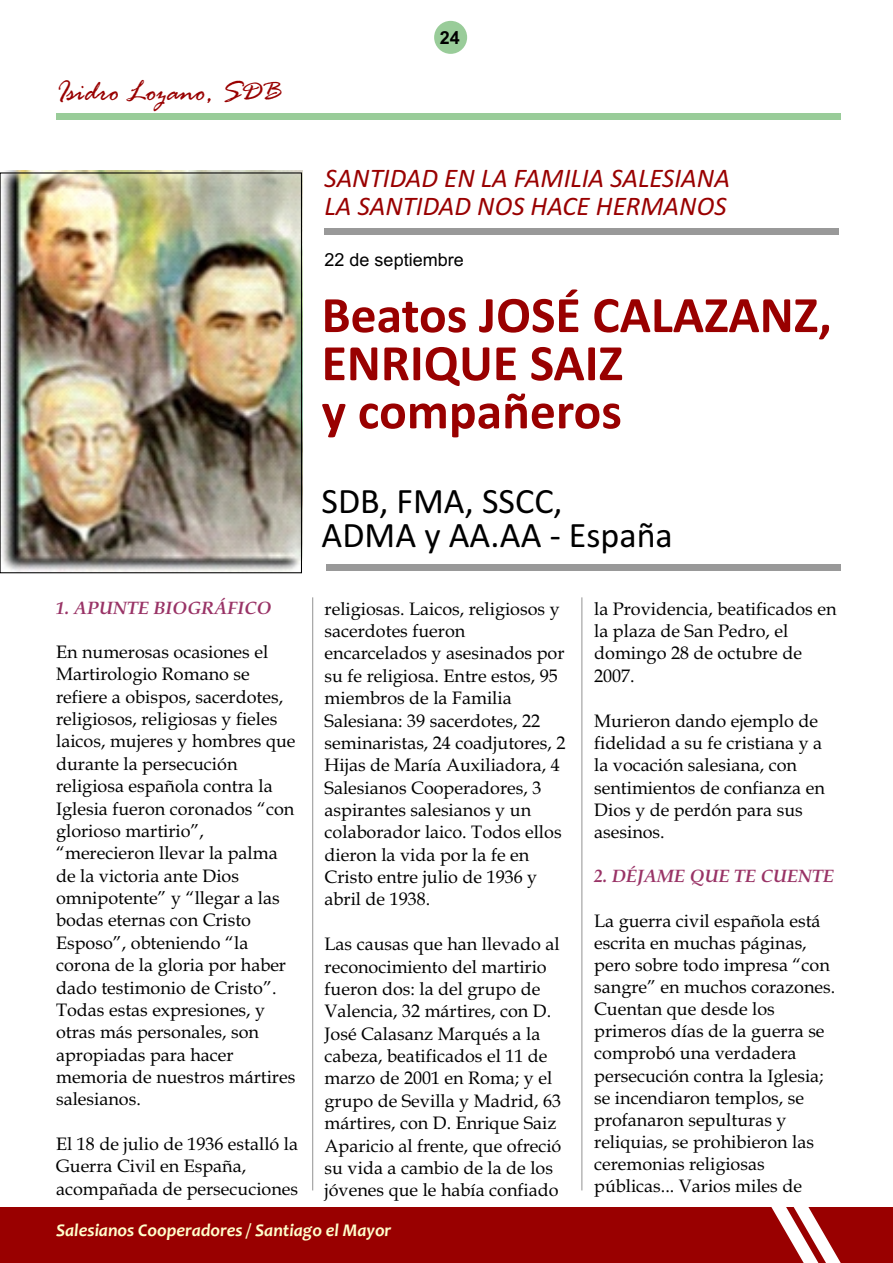
<style>
.page{position:relative;width:893px;height:1263px;background:#fff}
.page>*{position:absolute;margin:0;border:0;box-sizing:border-box;transform-origin:0 0}
.t1{font:700 51.6px/48.2px "Calibri";color:#900}
.t2{font:36px/33.6px "Calibri";color:#000}
.t3{font:italic 30px "Rage";color:#900}
.t4{font:italic 27px/27.9px "Calibri";color:#900}
.t5{font:18px/22.4px "Book Antiqua";color:#000}
.t6{font:italic 700 18px "Candara";color:#ffc}
.t7{font:italic 700 18px "Book Antiqua";color:#936}
.t8{font:18px "Arial";color:#000}
.t9{font:700 18px "Arial";color:#000}
</style>
<div class="page">
<div style="left:0;top:1207px;width:893px;height:55px;background:#900"></div>
<div style="left:434px;top:21px;width:33px;height:33px;background:#9c9;border-radius:50%"></div>
<div style="left:56px;top:113px;width:785px;height:7px;background:#9c9"></div>
<div style="left:325px;top:228px;width:514px;height:6px;background:#999"></div>
<div style="left:326px;top:564px;width:515px;height:6px;background:#999"></div>
<svg style="left:749px;top:1207px;width:109px;height:56px"></svg>
<img style="left:2px;top:171px;width:300px;height:400px">
<div style="left:0;top:172px;width:302px;height:401px;border:1px solid #000"></div>
<hr style="left:312px;top:597px;width:1px;height:593px;background:#999">
<hr style="left:581px;top:597px;width:1px;height:593px;background:#999">
<h3 class="t3" style="left:56px;top:81px;width:227px">Isidro Lozano, SDB</h3>
<p class="t7" style="left:56px;top:601px;width:217px">1. APUNTE BIOGRÁFICO</p>
<p class="t5" style="left:56px;top:643px;width:241px">En numerosas ocasiones el<br>Martirologio Romano se refiere a obispos, sacerdotes, religiosos, religiosas y fieles laicos, mujeres y hombres que durante la persecución religiosa española contra la<br>Iglesia fueron coronados “con glorioso martirio”, “merecieron llevar la palma de la victoria ante Dios omnipotente” y “llegar a las bodas eternas con Cristo<br>Esposo”, obteniendo “la corona de la gloria por haber dado testimonio de Cristo”.<br>Todas estas expresiones, y otras más personales, son apropiadas para hacer memoria de nuestros mártires salesianos.</p>
<p class="t5" style="left:56px;top:1135px;width:244px">El 18 de julio de 1936 estalló la<br>Guerra Civil en España, acompañada de persecuciones</p>
<p class="t9" style="left:440px;top:31px;width:22px">24</p>
<h3 class="t4" style="left:325px;top:167px;width:407px">SANTIDAD EN LA FAMILIA SALESIANA<br>LA SANTIDAD NOS HACE HERMANOS</h3>
<p class="t8" style="left:325px;top:253px;width:141px">22 de septiembre</p>
<h1 class="t1" style="left:322px;top:295px;width:512px">Beatos JOSÉ CALAZANZ,<br>ENRIQUE SAIZ<br>y compañeros</h1>
<h2 class="t2" style="left:322px;top:487px;width:353px">SDB, FMA, SSCC,<br>ADMA y AA.AA - España</h2>
<p class="t5" style="left:325px;top:599px;width:242px">religiosas. Laicos, religiosos y sacerdotes fueron encarcelados y asesinados por su fe religiosa. Entre estos, 95 miembros de la Familia<br>Salesiana: 39 sacerdotes, 22 seminaristas, 24 coadjutores, 2<br>Hijas de María Auxiliadora, 4<br>Salesianos Cooperadores, 3 aspirantes salesianos y un colaborador laico. Todos ellos dieron la vida por la fe en<br>Cristo entre julio de 1936 y abril de 1938.</p>
<p class="t5" style="left:325px;top:935px;width:238px">Las causas que han llevado al reconocimiento del martirio fueron dos: la del grupo de<br>Valencia, 32 mártires, con D.<br>José Calasanz Marqués a la cabeza, beatificados el 11 de marzo de 2001 en Roma; y el grupo de Sevilla y Madrid, 63 mártires, con D. Enrique Saiz<br>Aparicio al frente, que ofreció su vida a cambio de la de los jóvenes que le había confiado</p>
<p class="t5" style="left:594px;top:599px;width:244px">la Providencia, beatificados en la plaza de San Pedro, el domingo 28 de octubre de<br>2007.</p>
<p class="t5" style="left:594px;top:711px;width:232px">Murieron dando ejemplo de fidelidad a su fe cristiana y a la vocación salesiana, con sentimientos de confianza en<br>Dios y de perdón para sus asesinos.</p>
<p class="t7" style="left:594px;top:869px;width:241px">2. DÉJAME QUE TE CUENTE</p>
<p class="t5" style="left:594px;top:912px;width:243px">La guerra civil española está escrita en muchas páginas, pero sobre todo impresa “con sangre” en muchos corazones.<br>Cuentan que desde los primeros días de la guerra se comprobó una verdadera persecución contra la Iglesia; se incendiaron templos, se profanaron sepulturas y reliquias, se prohibieron las ceremonias religiosas públicas... Varios miles de</p>
<p class="t6" style="left:56px;top:1223px;width:337px">Salesianos Cooperadores / Santiago el Mayor</p>
</div>
